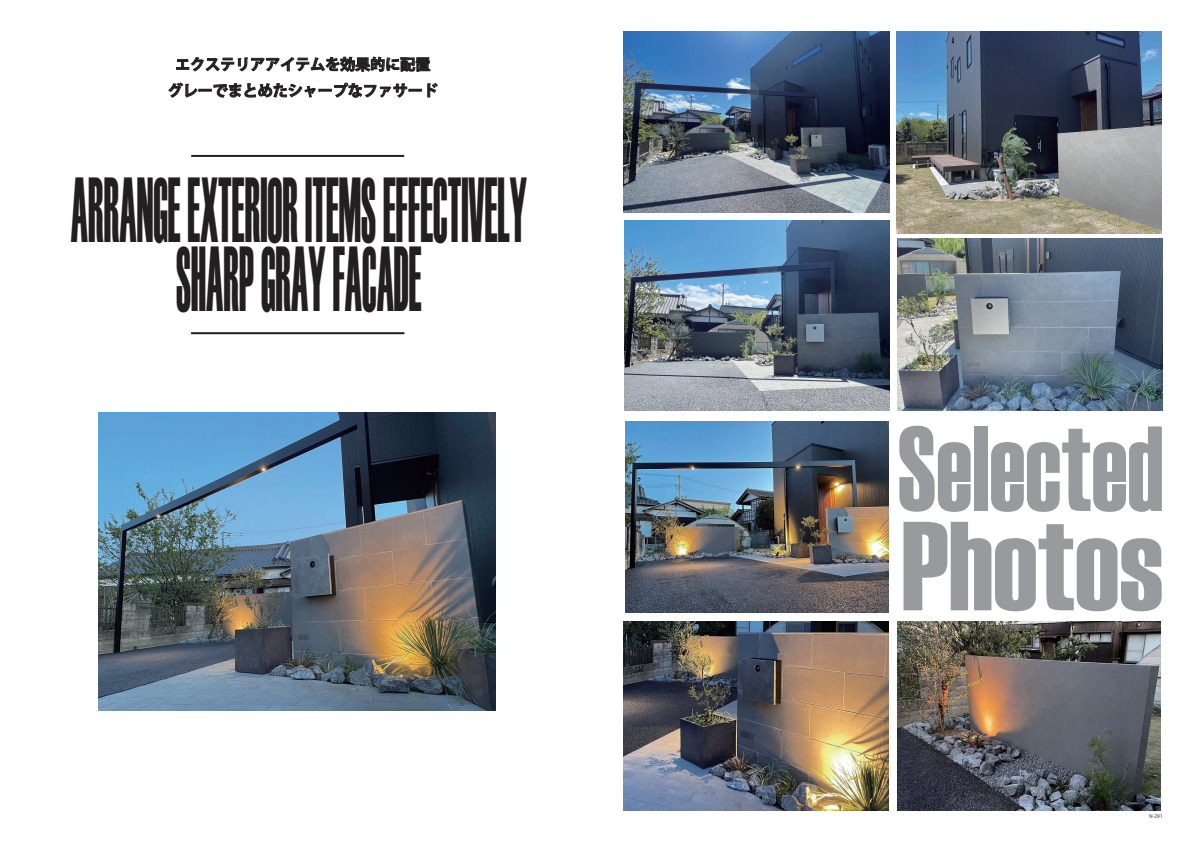
<style>
.page{position:relative;width:1191px;height:842px;background:#fff}
.page>*{position:absolute;margin:0;border:0;box-sizing:border-box;transform-origin:0 0}
.t1{font:126.4px "Haettenschweiler";color:#999a9d}
.t2{font:120.7px "Haettenschweiler";color:#999a9d;scale:.83 1}
.t3{font:91.8px/68.7px "Haettenschweiler";color:#231f20;text-align:center;scale:.43 1}
.t4{font:15px/26.2px "Koz Go Pr 6 N Bold 90 msp RKSJ H";color:#231f20;text-align:center}
.t5{font:5px "Koz Go Pr 6 N Regular 90 msp RKSJ H";color:#231f20}
</style>
<div class="page">
<img style="left:99px;top:412px;width:396px;height:299px">
<hr style="left:191px;top:155px;width:213px;height:2px;background:#231f20">
<hr style="left:191px;top:332px;width:213px;height:2px;background:#231f20">
<img style="left:623px;top:31px;width:266px;height:182px">
<svg style="left:176px;top:56px;width:254px;height:16px"></svg>
<svg style="left:168px;top:83px;width:269px;height:15px"></svg>
<img style="left:897px;top:621px;width:263px;height:189px">
<img style="left:624px;top:220px;width:266px;height:191px">
<img style="left:897px;top:238px;width:265px;height:173px">
<img style="left:625px;top:421px;width:263px;height:191px">
<img style="left:896px;top:31px;width:265px;height:202px">
<img style="left:623px;top:621px;width:266px;height:190px">
<p class="t4" style="left:168px;top:53px;width:272px">エクステリアアイテムを効果的に配置グレーでまとめたシャープなファサード</p>
<p class="t3" style="left:71px;top:173px;width:1062px">ARRANGE EXTERIOR ITEMS EFFECTIVELY<br>SHARP GRAY FACADE</p>
<h2 class="t2" style="left:897px;top:405px;width:321px">Selected</h2>
<h1 class="t1" style="left:901px;top:499px;width:263px">Photos</h1>
<p class="t5" style="left:1149px;top:814px;width:15px">N-291</p>
</div>
